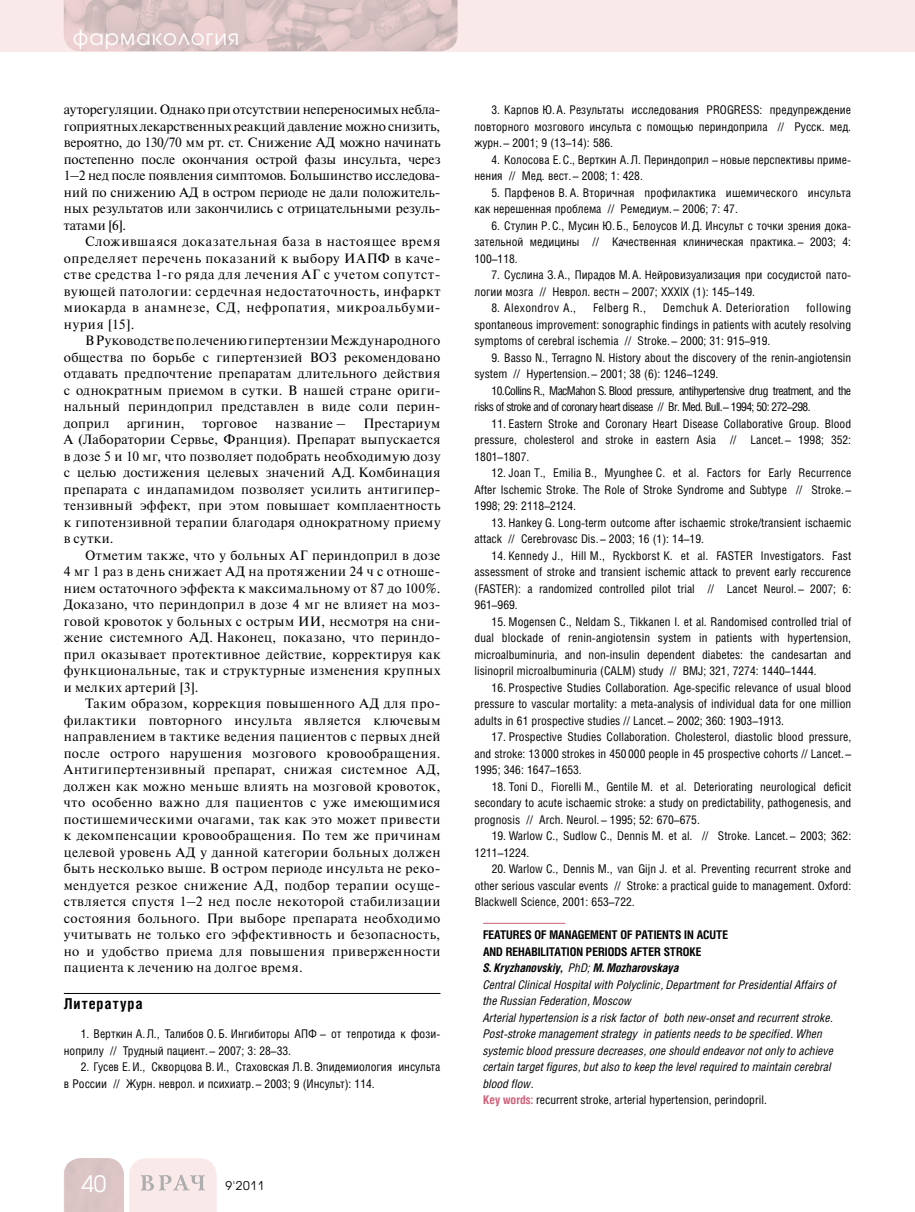
<style>
.page{position:relative;width:915px;height:1212px;background:#fff}
.page>*{position:absolute;margin:0;border:0;box-sizing:border-box;transform-origin:0 0}
.t1{font:22.5px "Avant Garde Gothic C";color:#fff}
.t2{font:21px "Avant Garde Gothic C";letter-spacing:.05em;color:#fff}
.t3{font:700 15px "Helios Cond";letter-spacing:.07em;color:#000}
.t4{font:13.5px/16.5px "Newton C";letter-spacing:.03em;color:#000;text-align:justify}
.t5{font:12px/16.5px "Helios Cond";color:#000;text-align:justify}
.t6{font:italic 12px/16.5px "Helios Cond";color:#000}
.t7{font:12px/16.5px "Helios Cond";letter-spacing:-.05em;color:#000}
.t8{font:12px "Helios Cond";letter-spacing:.03em;color:#000}
.t9{font:12px "Avant Garde Gothic C";color:#000}
.s1{font-weight:700;font-style:normal}
.s2{font-weight:700}
.s3{font-weight:700;font-style:normal;color:#cf6077}
.s4{font-style:normal}
</style>
<div class="page">
<div style="left:0;top:0;width:914px;height:51px;background:#f9e9e8"></div>
<svg style="left:64px;top:1158px;width:152px;height:54px;background:#ead9d9"></svg>
<img style="left:64px;top:0;width:393px;height:51px">
<hr style="left:914px;top:0;width:1px;height:51px;background:#f9e9e8">
<hr style="left:64px;top:993px;width:376px;height:1px;background:#000">
<hr style="left:483px;top:923px;width:82px;height:1px;background:#cf6077">
<h2 class="t2" style="left:73px;top:25px;width:168px">фармакология</h2>
<p class="t4" style="left:64px;top:101px;width:378px">ауторегуляции. Однако при отсутствии непереносимых небла&shy;гоприятных лекарственных реакций давление можно снизить, вероятно, до 130/70 мм рт. ст. Снижение АД можно начинать постепенно после окончания острой фазы инсульта, через 1–2 нед после появления симптомов. Большинство исследова&shy;ний по снижению АД в остром периоде не дали положитель&shy;ных результатов или закончились с отрицательными резуль&shy;татами [6].</p>
<p class="t4" style="left:64px;top:233px;width:378px;text-indent:21px">Сложившаяся доказательная база в настоящее время определяет перечень показаний к выбору ИАПФ в каче&shy;стве средства 1‑го ряда для лечения АГ с учетом сопутст&shy;вующей патологии: сердечная недостаточность, инфаркт миокарда в анамнезе, СД, нефропатия, микроальбуми&shy;нурия [15].</p>
<p class="t4" style="left:64px;top:332px;width:378px;text-indent:21px">ВРуководстве полечению гипертензии Международного общества по борьбе с гипертензией ВОЗ рекомендовано отдавать предпочтение препаратам длительного действия с однократным приемом в сутки. В нашей стране ориги&shy;нальный периндоприл представлен в виде соли перин&shy;доприл</p>
<p class="t4" style="left:64px;top:415px;width:378px;text-indent:299px">Престариум А (Лаборатории Сервье, Франция). Препарат выпускается в дозе 5 и 10 мг, что позволяет подобрать необходимую дозу с целью достижения целевых значений АД. Комбинация препарата с индапамидом позволяет усилить антигипер&shy;тензивный эффект, при этом повышает комплаентность к гипотензивной терапии благодаря однократному приему в сутки.</p>
<p class="t4" style="left:64px;top:547px;width:378px;text-indent:21px">Отметим также, что у больных АГ периндоприл в дозе 4 мг 1 раз в день снижает АД на протяжении 24 ч с отноше&shy;нием остаточного эффекта к максимальному от 87 до 100%.<br>Доказано, что периндоприл в дозе 4 мг не влияет на моз&shy;говой кровоток у больных с острым ИИ, несмотря на сни&shy;жение системного АД. Наконец, показано, что периндо&shy;прил оказывает протективное действие, корректируя как функциональные, так и структурные изменения крупных и мелких артерий [3].</p>
<p class="t4" style="left:64px;top:695px;width:378px;text-indent:21px">Таким образом, коррекция повышенного АД для про&shy;филактики повторного инсульта является ключевым направлением в тактике ведения пациентов с первых дней после острого нарушения мозгового кровообращения.<br>Антигипертензивный препарат, снижая системное АД, должен как можно меньше влиять на мозговой кровоток, что особенно важно для пациентов с уже имеющимися постишемическими очагами, так как это может привести к декомпенсации кровообращения. По тем же причинам целевой уровень АД у данной категории больных должен быть несколько выше. В остром периоде инсульта не реко&shy;мендуется резкое снижение АД, подбор терапии осуще&shy;ствляется спустя 1–2 нед после некоторой стабилизации состояния больного. При выборе препарата необходимо учитывать не только его эффективность и безопасность, но и удобство приема для повышения приверженности пациента к лечению на долгое время.</p>
<p class="t3" style="left:64px;top:995px;width:80px">Литература</p>
<p class="t5" style="left:64px;top:1026px;width:378px;text-indent:17px">1. Верткин А.Л., Талибов О.Б. Ингибиторы АПФ – от тепротида к фози&shy;ноприлу // Трудный пациент. – 2007; 3: 28–33.</p>
<p class="t5" style="left:64px;top:1059px;width:378px;text-indent:17px">2. Гусев Е.И., Скворцова В.И., Стаховская Л.В. Эпидемиология инсульта в России // Журн. неврол. и психиатр. – 2003; 9 (Инсульт): 114.</p>
<p class="t4" style="left:127px;top:415px;width:59px">аргинин,</p>
<p class="t4" style="left:202px;top:415px;width:57px">торговое</p>
<p class="t4" style="left:275px;top:415px;width:72px">название –</p>
<h1 class="t1" style="left:81px;top:1170px;width:26px">40</h1>
<p class="t9" style="left:225px;top:1179px;width:40px">9'2011</p>
<p class="t5" style="left:474px;top:102px;width:378px;text-indent:17px">3. Карпов Ю.А. Результаты исследования PROGRESS: предупреждение повторного мозгового инсульта с помощью периндоприла // Русск. мед. журн. – 2001; 9 (13–14): 586.</p>
<p class="t5" style="left:474px;top:151px;width:378px;text-indent:17px">4. Колосова Е.С., Верткин А.Л. Периндоприл – новые перспективы приме&shy;нения // Мед. вест. – 2008; 1: 428.</p>
<p class="t5" style="left:474px;top:184px;width:378px;text-indent:17px">5. Парфенов В. А. Вторичная профилактика ишемического инсульта как нерешенная проблема // Ремедиум. – 2006; 7: 47.</p>
<p class="t5" style="left:474px;top:217px;width:378px;text-indent:17px">6. Стулин Р.С., Мусин Ю.Б., Белоусов И.Д. Инсульт с точки зрения дока&shy;зательной медицины // Качественная клиническая практика. – 2003; 4:<br>100–118.</p>
<p class="t5" style="left:474px;top:267px;width:378px;text-indent:17px">7. Суслина З.А., Пирадов М.А. Нейровизуализация при сосудистой пато&shy;логии мозга // Неврол. вестн – 2007; XXXIX (1): 145–149.</p>
<p class="t8" style="left:491px;top:301px;width:86px">8. Alexondrov A.,</p>
<p class="t8" style="left:593px;top:301px;width:54px">Felberg R.,</p>
<p class="t8" style="left:662px;top:301px;width:128px">Demchuk A. Deterioration</p>
<p class="t5" style="left:474px;top:300px;width:378px;text-indent:332px">following spontaneous improvement: sonographic findings in patients with acutely resolving symptoms of cerebral ischemia // Stroke. – 2000; 31: 915–919.</p>
<p class="t5" style="left:474px;top:349px;width:378px;text-indent:17px">9. Basso N., Terragno N. History about the discovery of the renin-angiotensin system // Hypertension. – 2001; 38 (6): 1246–1249.</p>
<p class="t7" style="left:474px;top:382px;width:378px;text-indent:17px">10.Collins R., MacMahon S. Blood pressure, antihypertensive drug treatment, and the risks of stroke and of coronary heart disease // Br. Med. Bull.– 1994; 50: 272–298.</p>
<p class="t5" style="left:474px;top:415px;width:378px;text-indent:17px">11. Eastern Stroke and Coronary Heart Disease Collaborative Group. Blood pressure, cholesterol and stroke in eastern Asia // Lancet. – 1998; 352:<br>1801–1807.</p>
<p class="t5" style="left:474px;top:465px;width:378px;text-indent:17px">12. Joan T., Emilia B., Myunghee C. et al. Factors for Early Recurrence After Ischemic Stroke. The Role of Stroke Syndrome and Subtype // Stroke. – 1998; 29: 2118–2124.</p>
<p class="t5" style="left:474px;top:514px;width:378px;text-indent:17px">13. Hankey G. Long-term outcome after ischaemic stroke/transient ischaemic attack // Cerebrovasc Dis. – 2003; 16 (1): 14–19.</p>
<p class="t5" style="left:474px;top:547px;width:378px;text-indent:17px">14. Kennedy J., Hill M., Ryckborst K. et al. FASTER Investigators. Fast assessment of stroke and transient ischemic attack to prevent early reccurence (FASTER): a randomized controlled pilot trial // Lancet Neurol. – 2007; 6:<br>961–969.</p>
<p class="t5" style="left:474px;top:613px;width:378px;text-indent:17px">15. Mogensen C., Neldam S., Tikkanen I. et al. Randomised controlled trial of dual blockade of renin-angiotensin system in patients with hypertension, microalbuminuria, and non-insulin dependent diabetes: the candesartan and lisinopril microalbuminuria (CALM) study // BMJ; 321, 7274: 1440–1444.</p>
<p class="t5" style="left:474px;top:679px;width:378px;text-indent:17px">16. Prospective Studies Collaboration. Age-specific relevance of usual blood pressure to vascular mortality: a meta-analysis of individual data for one million adults in 61 prospective studies // Lancet. – 2002; 360: 1903–1913.</p>
<p class="t5" style="left:474px;top:729px;width:378px;text-indent:17px">17. Prospective Studies Collaboration. Cholesterol, diastolic blood pressure, and stroke: 13 000 strokes in 450 000 people in 45 prospective cohorts // Lancet. – 1995; 346: 1647–1653.</p>
<p class="t5" style="left:474px;top:778px;width:378px;text-indent:17px">18. Toni D., Fiorelli M., Gentile M. et al. Deteriorating neurological deficit secondary to acute ischaemic stroke: a study on predictability, pathogenesis, and prognosis // Arch. Neurol. – 1995; 52: 670–675.</p>
<p class="t5" style="left:474px;top:828px;width:378px;text-indent:17px">19. Warlow C., Sudlow C., Dennis M. et al. // Stroke. Lancet. – 2003; 362:<br>1211–1224.</p>
<p class="t5" style="left:474px;top:861px;width:378px;text-indent:17px">20. Warlow C., Dennis M., van Gijn J. et al. Preventing recurrent stroke and other serious vascular events // Stroke: a practical guide to management. Oxford:<br>Blackwell Science, 2001: 653–722.</p>
<p class="t6" style="left:483px;top:927px;width:354px"><span class="s1">FEATURES OF MANAGEMENT OF PATIENTS IN ACUTE<br>AND REHABILITATION PERIODS AFTER STROKE<br></span><span class="s2">S. Kryzhanovskiy,</span> PhD; <span class="s2">M. Mozharovskaya<br></span>Central Clinical Hospital with Polyclinic, Department for Presidential Affairs of the Russian Federation, Moscow<br>Arterial hypertension is a risk factor of both new-onset and recurrent stroke.<br>Post-stroke management strategy in patients needs to be specified. When systemic blood pressure decreases, one should endeavor not only to achieve certain target figures, but also to keep the level required to maintain cerebral blood flow.<br><span class="s3">Key words:</span> <span class="s4">recurrent stroke, arterial hypertension, perindopril.</span></p>
</div>
